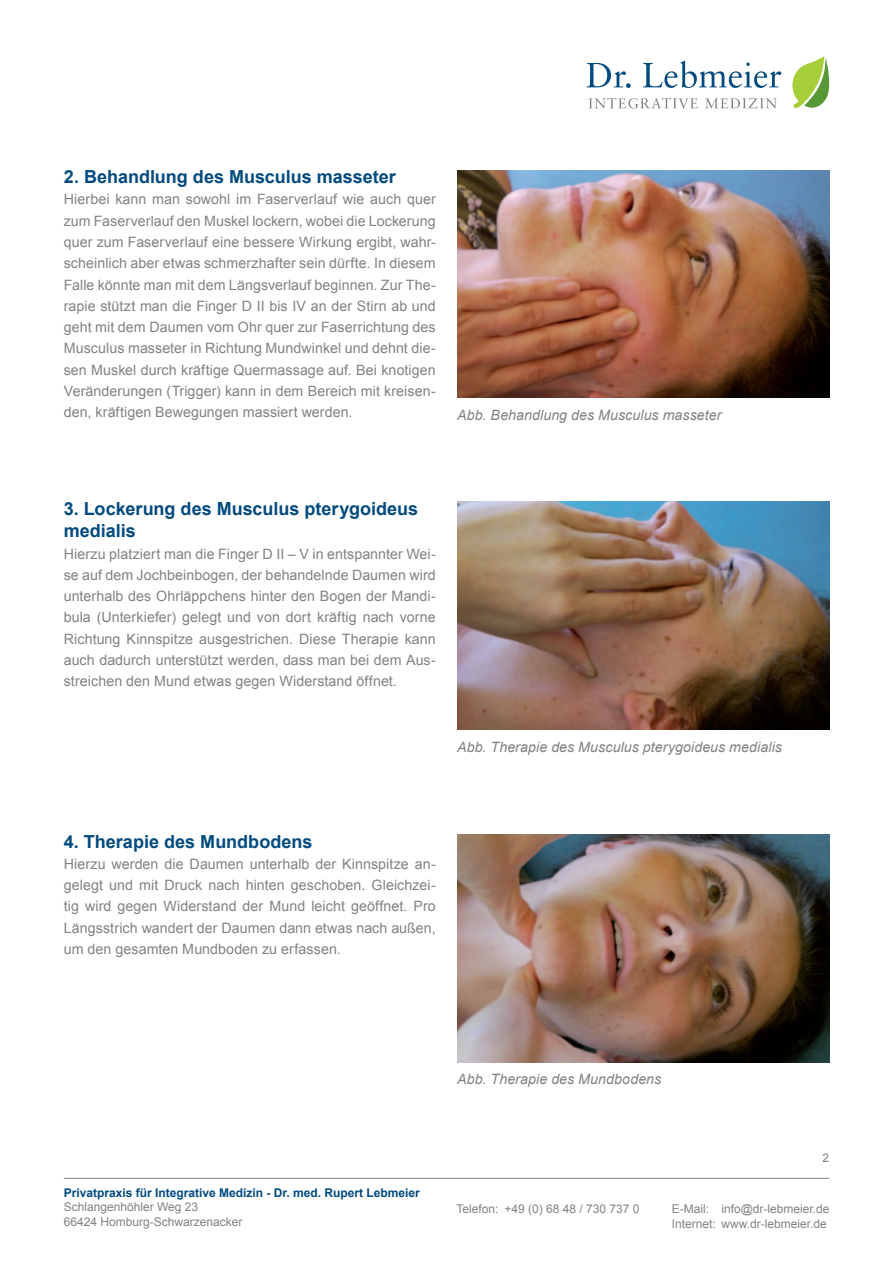
<style>
.page{position:relative;width:893px;height:1263px;background:#fff}
.page>*{position:absolute;margin:0;border:0;box-sizing:border-box;transform-origin:0 0}
.t1{font:700 18px/22.5px "Arial";color:#004a7f}
.t2{font:14.25px/21.3px "Arial";letter-spacing:.005em;color:#808285;text-align:justify}
.t3{font:italic 14.25px "Arial";letter-spacing:.005em;color:#808285}
.t4{font:12px/14.4px "Arial";color:#808285}
.t5{font:700 12px "Arial";color:#004a7f}
</style>
<div class="page">
<svg style="left:587px;top:63px;width:44px;height:25px"></svg>
<svg style="left:643px;top:61px;width:138px;height:27px"></svg>
<svg style="left:589px;top:98px;width:109px;height:10px"></svg>
<svg style="left:705px;top:98px;width:72px;height:10px"></svg>
<svg style="left:792px;top:56px;width:38px;height:53px"></svg>
<hr style="left:64px;top:1178px;width:765px;height:1px;background:#808285">
<img style="left:457px;top:170px;width:372px;height:228px">
<img style="left:457px;top:502px;width:372px;height:227px">
<img style="left:457px;top:835px;width:372px;height:227px">
<p class="t1" style="left:64px;top:166px;width:334px">2. Behandlung des Musculus masseter</p>
<p class="t2" style="left:64px;top:189px;width:374px">Hierbei kann man sowohl im Faserverlauf wie auch quer zum Faserverlauf den Muskel lockern, wobei die Lockerung quer zum Faserverlauf eine bessere Wirkung ergibt, wahr&shy;scheinlich aber etwas schmerzhafter sein dürfte. In diesem Falle könnte man mit dem Längsverlauf beginnen. Zur The&shy;rapie stützt man die Finger D II bis IV an der Stirn ab und geht mit dem Daumen vom Ohr quer zur Faserrichtung des Musculus masseter in Richtung Mundwinkel und dehnt die&shy;sen Muskel durch kräftige Quermassage auf. Bei knotigen Veränderungen (Trigger) kann in dem Bereich mit kreisen&shy;den, kräftigen Bewegungen massiert werden.</p>
<p class="t3" style="left:457px;top:405px;width:266px">Abb. Behandlung des Musculus masseter</p>
<p class="t1" style="left:64px;top:498px;width:356px">3. Lockerung des Musculus pterygoideus medialis</p>
<p class="t2" style="left:64px;top:543px;width:374px">Hierzu platziert man die Finger D II – V in entspannter Wei&shy;se auf dem Jochbeinbogen, der behandelnde Daumen wird unterhalb des Ohrläppchens hinter den Bogen der Mandi&shy;bula (Unterkiefer) gelegt und von dort kräftig nach vorne Richtung Kinnspitze ausgestrichen. Diese Therapie kann auch dadurch unterstützt werden, dass man bei dem Aus&shy;streichen den Mund etwas gegen Widerstand öffnet.</p>
<p class="t3" style="left:457px;top:737px;width:326px">Abb. Therapie des Musculus pterygoideus medialis</p>
<p class="t1" style="left:64px;top:831px;width:250px">4. Therapie des Mundbodens</p>
<p class="t2" style="left:64px;top:853px;width:374px">Hierzu werden die Daumen unterhalb der Kinnspitze an&shy;gelegt und mit Druck nach hinten geschoben. Gleichzei&shy;tig wird gegen Widerstand der Mund leicht geöffnet. Pro Längsstrich wandert der Daumen dann etwas nach außen, um den gesamten Mundboden zu erfassen.</p>
<p class="t3" style="left:457px;top:1070px;width:206px">Abb. Therapie des Mundbodens</p>
<p class="t4" style="left:822px;top:1151px;width:8px">2</p>
<p class="t5" style="left:64px;top:1185px;width:358px">Privatpraxis für Integrative Medizin - Dr. med. Rupert Lebmeier</p>
<p class="t4" style="left:64px;top:1200px;width:180px">Schlangenhöhler Weg 23<br>66424 Homburg-Schwarzenacker</p>
<p class="t4" style="left:456px;top:1202px;width:185px">Telefon: +49 (0) 68 48 / 730 737 0</p>
<p class="t4" style="left:672px;top:1202px;width:159px">E-Mail: info@dr-lebmeier.de<br>Internet: www.dr-lebmeier.de</p>
</div>
